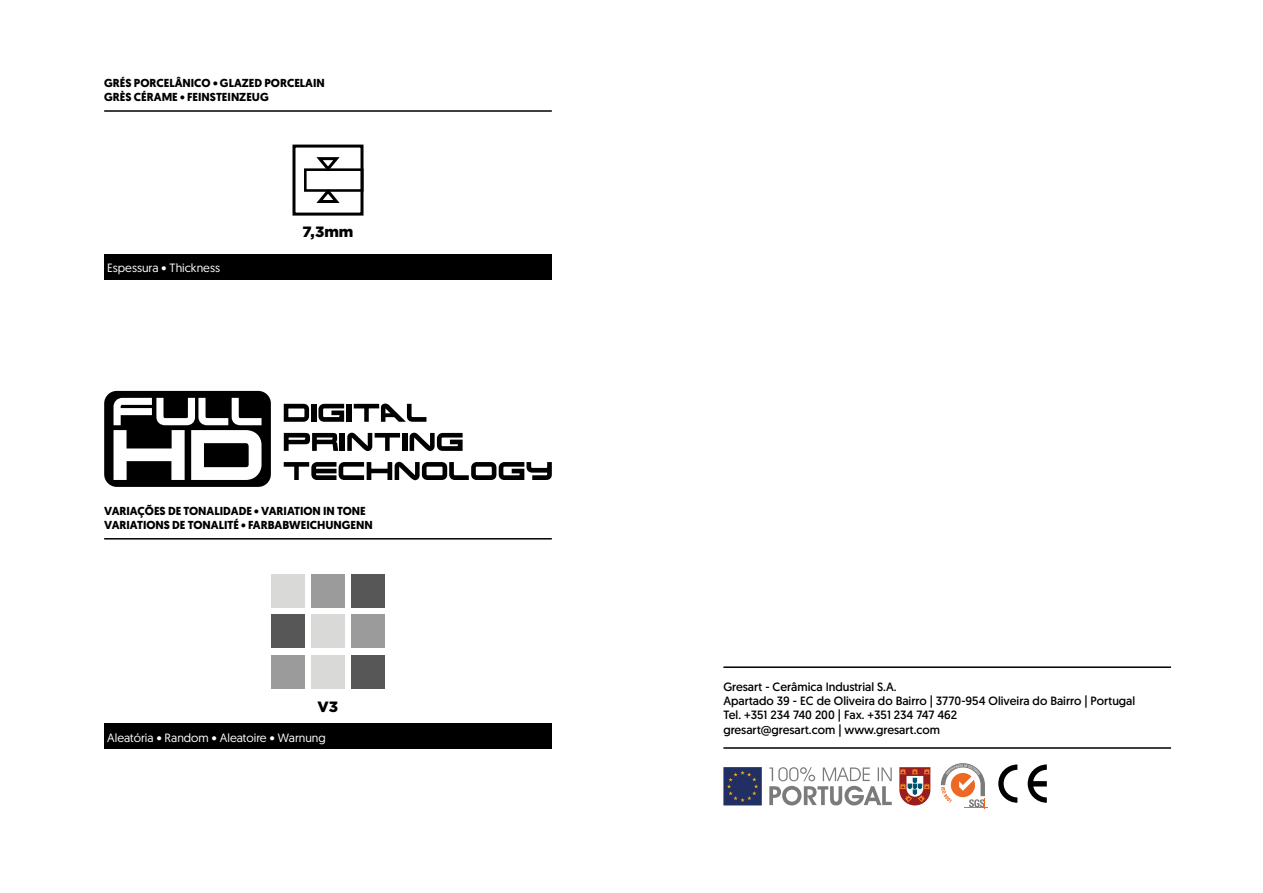
<style>
.page{position:relative;width:1263px;height:893px;background:#fff}
.page>*{position:absolute;margin:0;border:0;box-sizing:border-box;transform-origin:0 0}
.t1{font:900 15px "Gotham HTF";color:#000}
.t2{font:12px/14.4px "Geomanist";color:#000}
.t3{font:12px "Geomanist";color:#fff}
.t4{font:700 11.55px/14px "Geomanist";color:#000}
</style>
<div class="page">
<hr style="left:723px;top:747px;width:448px;height:2px;background:#000">
<hr style="left:723px;top:666px;width:448px;height:2px;background:#000">
<svg style="left:899px;top:767px;width:31px;height:38px"></svg>
<svg style="left:723px;top:767px;width:39px;height:38px"></svg>
<svg style="left:998px;top:764px;width:19px;height:39px"></svg>
<svg style="left:1028px;top:764px;width:19px;height:39px"></svg>
<svg style="left:941px;top:763px;width:47px;height:46px"></svg>
<svg style="left:769px;top:767px;width:123px;height:38px"></svg>
<hr style="left:104px;top:110px;width:448px;height:2px;background:#000">
<hr style="left:104px;top:538px;width:448px;height:2px;background:#000">
<div style="left:271px;top:574px;width:34px;height:34px;background:#d9d9d8"></div>
<div style="left:311px;top:574px;width:34px;height:34px;background:#9b9b9b"></div>
<div style="left:351px;top:574px;width:34px;height:34px;background:#575757"></div>
<div style="left:271px;top:615px;width:34px;height:33px;background:#575757"></div>
<div style="left:311px;top:615px;width:34px;height:33px;background:#d9d9d8"></div>
<div style="left:351px;top:615px;width:34px;height:33px;background:#9b9b9b"></div>
<div style="left:271px;top:655px;width:34px;height:34px;background:#9b9b9b"></div>
<div style="left:311px;top:655px;width:34px;height:34px;background:#d9d9d8"></div>
<div style="left:351px;top:655px;width:34px;height:34px;background:#575757"></div>
<div style="left:104px;top:724px;width:448px;height:25px;background:#000"></div>
<div style="left:104px;top:254px;width:448px;height:25px;background:#000"></div>
<svg style="left:284px;top:404px;width:25px;height:18px"></svg>
<div style="left:311px;top:404px;width:5px;height:18px;background:#000"></div>
<svg style="left:318px;top:404px;width:26px;height:18px"></svg>
<div style="left:346px;top:404px;width:5px;height:18px;background:#000"></div>
<svg style="left:354px;top:404px;width:72px;height:18px"></svg>
<svg style="left:284px;top:433px;width:54px;height:18px"></svg>
<div style="left:340px;top:433px;width:5px;height:18px;background:#000"></div>
<svg style="left:347px;top:433px;width:53px;height:18px"></svg>
<div style="left:402px;top:433px;width:5px;height:18px;background:#000"></div>
<svg style="left:410px;top:433px;width:53px;height:18px"></svg>
<svg style="left:284px;top:462px;width:268px;height:18px"></svg>
<svg style="left:104px;top:391px;width:167px;height:96px"></svg>
<svg style="left:316px;top:157px;width:24px;height:46px"></svg>
<div style="left:304px;top:168px;width:59px;height:24px;border:3px solid #000"></div>
<div style="left:292px;top:145px;width:71px;height:71px;border:3px solid #000"></div>
<p class="t4" style="left:104px;top:76px;width:222px">GRÉS PORCELÂNICO • GLAZED PORCELAIN<br>GRÈS CÉRAME • FEINSTEINZEUG</p>
<p class="t3" style="left:107px;top:260px;width:114px">Espessura • Thickness</p>
<p class="t1" style="left:303px;top:223px;width:52px">7,3mm</p>
<p class="t4" style="left:104px;top:504px;width:270px">VARIAÇÕES DE TONALIDADE • VARIATION IN TONE<br>VARIATIONS DE TONALITÉ • FARBABWEICHUNGENN</p>
<p class="t1" style="left:318px;top:698px;width:22px">V3</p>
<p class="t3" style="left:107px;top:730px;width:220px">Aleatória • Random • Aleatoire • Warnung</p>
<p class="t2" style="left:723px;top:679px;width:413px">Gresart - Cerâmica Industrial S.A.<br>Apartado 39 - EC de Oliveira do Bairro | 3770-954 Oliveira do Bairro | Portugal Tel. +351 234 740 200 | Fax. +351 234 747 462<br>gresart@gresart.com | www.gresart.com</p>
</div>
